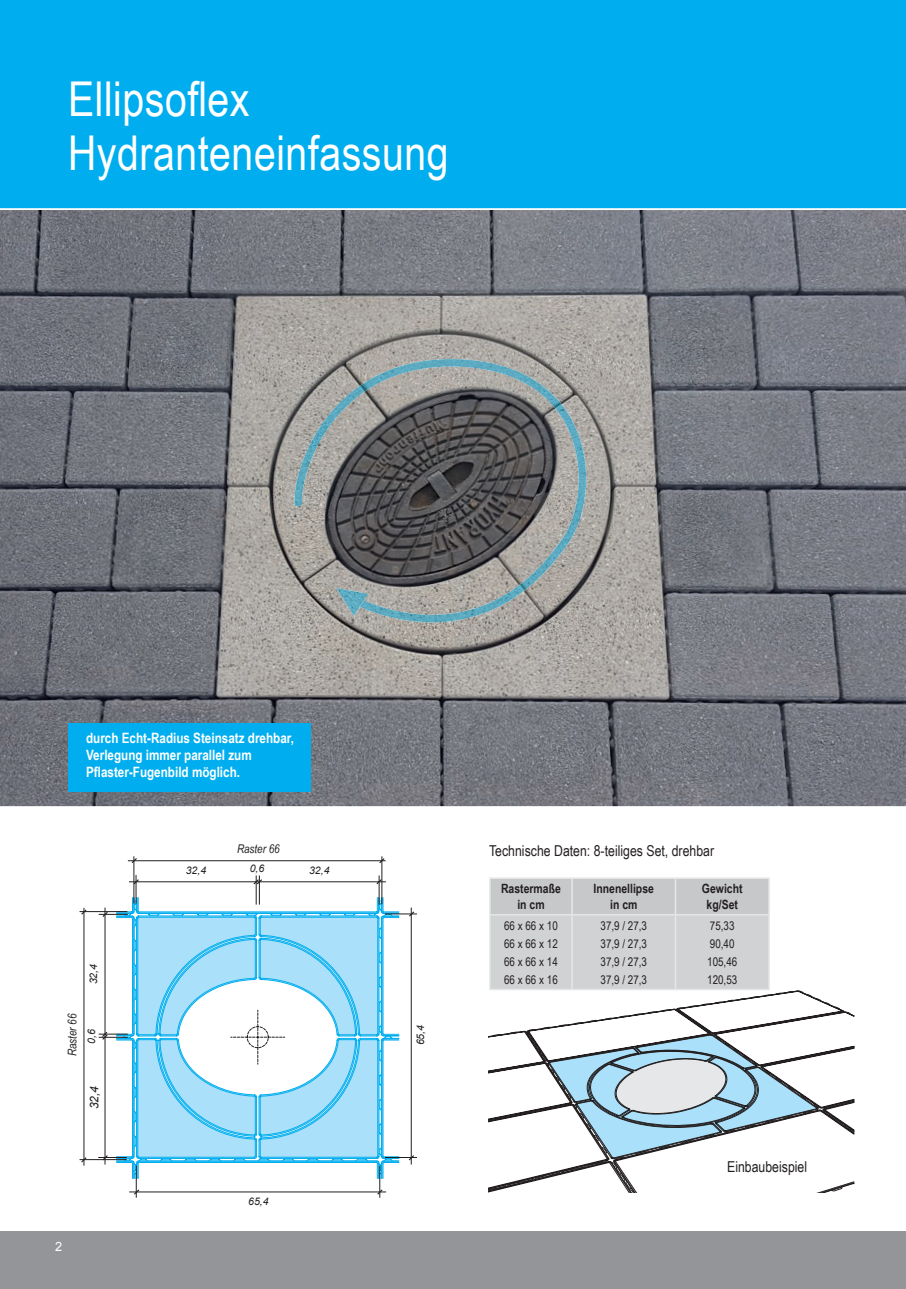
<style>
.page{position:relative;width:906px;height:1289px;background:#fff}
.page>*{position:absolute;margin:0;border:0;box-sizing:border-box;transform-origin:0 0}
.t1{font:48px/54px "Arial Narrow";letter-spacing:.01em;color:#fff}
.t2{font:15px "Arial Narrow";color:#231f20}
.t3{font:700 14.25px/17.1px "Arial Narrow";color:#fff}
.t4{font:700 12.75px/15.3px "Arial Narrow";color:#231f20;text-align:center}
.t5{font:12.75px "Arial";color:#fff}
.t6{font:12px/18px "Arial Narrow";color:#231f20;text-align:justify}
.t7{font:italic 12px "Arial Narrow";color:#231f20}
.t8{font:italic 12px "Arial";color:#231f20}
.t9{font:italic 10.5px "Arial";color:#231f20}
</style>
<div class="page">
<div style="left:0;top:1230px;width:906px;height:58px;background:#939598"></div>
<div style="left:0;top:0;width:906px;height:209px;background:#00aeef"></div>
<hr style="left:411px;top:907px;width:1px;height:257px;background:#231f20">
<svg style="left:408px;top:910px;width:7px;height:7px"></svg>
<svg style="left:408px;top:1153px;width:6px;height:8px"></svg>
<hr style="left:385px;top:913px;width:32px;height:1px;background:#231f20">
<hr style="left:385px;top:1157px;width:32px;height:1px;background:#231f20">
<hr style="left:80px;top:1159px;width:47px;height:1px;background:#231f20">
<hr style="left:84px;top:907px;width:1px;height:258px;background:#231f20">
<svg style="left:80px;top:1155px;width:8px;height:8px"></svg>
<hr style="left:80px;top:911px;width:47px;height:1px;background:#231f20">
<svg style="left:80px;top:908px;width:8px;height:7px"></svg>
<hr style="left:129px;top:1191px;width:257px;height:1px;background:#231f20">
<hr style="left:379px;top:1165px;width:1px;height:32px;background:#231f20">
<hr style="left:136px;top:1165px;width:1px;height:32px;background:#231f20">
<svg style="left:133px;top:1188px;width:7px;height:7px"></svg>
<svg style="left:376px;top:1188px;width:8px;height:7px"></svg>
<hr style="left:133px;top:856px;width:1px;height:47px;background:#231f20">
<hr style="left:128px;top:860px;width:258px;height:1px;background:#231f20">
<hr style="left:381px;top:856px;width:1px;height:48px;background:#231f20">
<svg style="left:130px;top:856px;width:8px;height:8px"></svg>
<svg style="left:98px;top:875px;width:301px;height:303px"></svg>
<svg style="left:378px;top:857px;width:8px;height:7px"></svg>
<img style="left:0;top:210px;width:906px;height:596px">
<svg style="left:488px;top:878px;width:366px;height:314px"></svg>
<hr style="left:489px;top:877px;width:83px;height:1px;background:#e6e7e9">
<hr style="left:489px;top:878px;width:1px;height:36px;background:#e6e7e9">
<hr style="left:572px;top:877px;width:103px;height:1px;background:#e6e7e9">
<hr style="left:571px;top:878px;width:2px;height:36px;background:#e6e7e9">
<hr style="left:675px;top:877px;width:95px;height:1px;background:#e6e7e9">
<hr style="left:674px;top:878px;width:2px;height:36px;background:#e6e7e9">
<hr style="left:768px;top:878px;width:2px;height:36px;background:#e6e7e9">
<hr style="left:489px;top:914px;width:83px;height:1px;background:#e6e7e9">
<hr style="left:489px;top:915px;width:1px;height:73px;background:#e6e7e9">
<hr style="left:572px;top:914px;width:103px;height:1px;background:#e6e7e9">
<hr style="left:571px;top:915px;width:2px;height:73px;background:#e6e7e9">
<hr style="left:675px;top:914px;width:95px;height:1px;background:#e6e7e9">
<hr style="left:674px;top:915px;width:2px;height:73px;background:#e6e7e9">
<hr style="left:768px;top:915px;width:2px;height:73px;background:#e6e7e9">
<hr style="left:489px;top:988px;width:83px;height:2px;background:#e6e7e9">
<hr style="left:572px;top:988px;width:103px;height:2px;background:#e6e7e9">
<hr style="left:675px;top:988px;width:95px;height:2px;background:#e6e7e9">
<div style="left:68px;top:723px;width:242px;height:68px;background:#00aeef"></div>
<hr style="left:0;top:208px;width:906px;height:2px;background:#fff">
<img style="left:294px;top:359px;width:292px;height:263px">
<img style="left:336px;top:588px;width:32px;height:28px">
<h1 class="t1" style="left:68px;top:70px;width:382px">Ellipsoflex<br>Hydranteneinfassung</h1>
<p class="t3" style="left:86px;top:728px;width:209px">durch Echt-Radius Steinsatz drehbar,<br>Verlegung immer parallel zum<br>Pflaster-Fugenbild möglich.</p>
<p class="t9" style="left:87px;top:984px;width:22px;rotate:-90deg">32,4</p>
<p class="t7" style="left:64px;top:1056px;width:44px;rotate:-90deg">Raster 66</p>
<p class="t9" style="left:85px;top:1043px;width:16px;rotate:-90deg">0,6</p>
<p class="t8" style="left:86px;top:1109px;width:25px;rotate:-90deg">32,4</p>
<p class="t5" style="left:55px;top:1238px;width:9px">2</p>
<p class="t7" style="left:237px;top:840px;width:44px">Raster 66</p>
<p class="t2" style="left:489px;top:840px;width:226px">Technische Daten: 8-teiliges Set, drehbar</p>
<p class="t4" style="left:501px;top:880px;width:61px">Rastermaße in cm</p>
<p class="t4" style="left:593px;top:880px;width:62px">Innenellipse in cm</p>
<p class="t4" style="left:702px;top:880px;width:42px">Gewicht kg/Set</p>
<p class="t6" style="left:504px;top:915px;width:55px">66 x 66 x 10<br>66 x 66 x 12<br>66 x 66 x 14<br>66 x 66 x 16</p>
<p class="t6" style="left:600px;top:915px;width:48px">37,9 / 27,3<br>37,9 / 27,3<br>37,9 / 27,3<br>37,9 / 27,3</p>
<p class="t6" style="left:707px;top:915px;width:32px;text-align:left">75,33<br>90,40<br>105,46<br>120,53</p>
<p class="t9" style="left:186px;top:863px;width:22px">32,4</p>
<p class="t9" style="left:250px;top:861px;width:16px">0,6</p>
<p class="t9" style="left:309px;top:863px;width:22px">32,4</p>
<p class="t9" style="left:248px;top:1194px;width:22px">65,4</p>
<p class="t9" style="left:413px;top:1045px;width:22px;rotate:-90deg">65,4</p>
<p class="t2" style="left:727px;top:1155px;width:81px">Einbaubeispiel</p>
</div>
